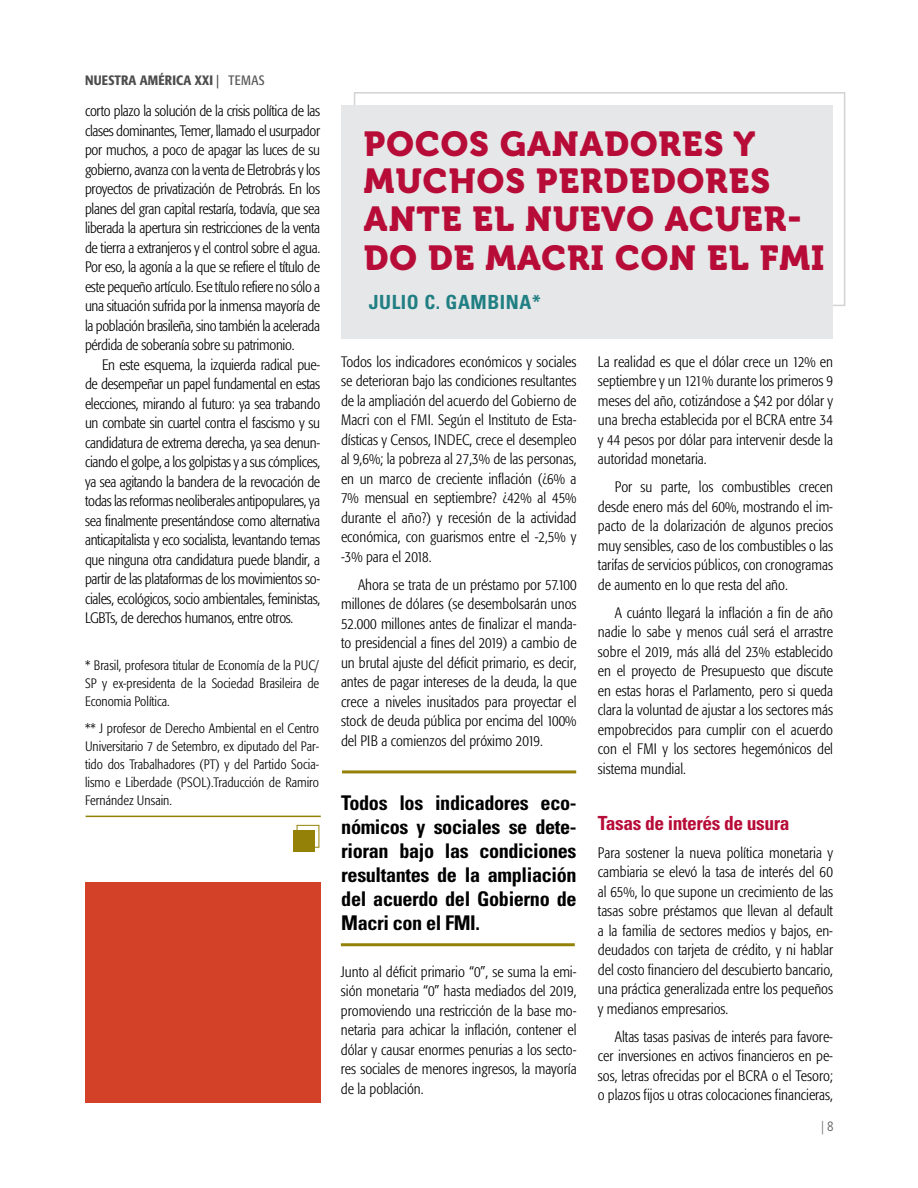
<style>
.page{position:relative;width:918px;height:1188px;background:#fff}
.page>*{position:absolute;margin:0;border:0;box-sizing:border-box;transform-origin:0 0}
.t1{font:34.5px/38px "Museo 900";letter-spacing:.03em;color:#b70c38}
.t2{font:700 condensed 20.25px/24px "Univers LT Std";letter-spacing:-.02em;color:#000;text-align:justify}
.t3{font:700 condensed 19.5px "Univers LT Std";letter-spacing:-.02em;color:#b70c38}
.t4{font:700 condensed 19.5px "Univers LT Std";letter-spacing:.03em;color:#207f83}
.t5{font:300 condensed 15px/19.5px "Formata";color:#000;text-align:justify}
.t6{font:300 condensed 13.5px/18px "Formata";color:#000;text-align:justify}
.t7{font:500 condensed 13.5px "Formata";letter-spacing:.02em;color:#4d4d4f}
.t8{font:300 condensed 13.5px "Frutiger LT Std";color:#58595b}
.s1{font-weight:400}
.s2{font-weight:400;color:#58595b}
</style>
<div class="page">
<div style="left:297px;top:825px;width:22px;height:23px;border:1px solid #938207"></div>
<div style="left:293px;top:830px;width:22px;height:22px;background:#938207"></div>
<hr style="left:86px;top:816px;width:235px;height:1px;background:#938207">
<div style="left:354px;top:92px;width:491px;height:214px;border:2px solid #d1d3d4"></div>
<div style="left:341px;top:105px;width:492px;height:234px;background:#e6e7e8"></div>
<hr style="left:342px;top:770px;width:234px;height:3px;background:#938207">
<hr style="left:341px;top:943px;width:234px;height:3px;background:#938207">
<div style="left:85px;top:883px;width:236px;height:220px;background:#d24128"></div>
<p class="t7" style="left:85px;top:72px;width:181px">NUESTRA AMÉRICA XXI <span class="s1">|</span> <span class="s2">TEMAS</span></p>
<p class="t5" style="left:85px;top:101px;width:237px">corto plazo la solución de la crisis política de las clases dominantes, Temer, llamado el usurpador por muchos, a poco de apagar las luces de su gobierno, avanza con la venta de Eletrobrás y los proyectos de privatización de Petrobrás. En los planes del gran capital restaría, todavía, que sea liberada la apertura sin restricciones de la venta de tierra a extranjeros y el control sobre el agua.<br>Por eso, la agonía a la que se refiere el título de este pequeño artículo. Ese título refiere no sólo a una situación sufrida por la inmensa mayoría de la población brasileña, sino también la acelerada pérdida de soberanía sobre su patrimonio.</p>
<p class="t5" style="left:85px;top:355px;width:237px;text-indent:17px">En este esquema, la izquierda radical pue&shy;de desempeñar un papel fundamental en estas elecciones, mirando al futuro: ya sea trabando un combate sin cuartel contra el fascismo y su candidatura de extrema derecha, ya sea denun&shy;ciando el golpe, a los golpistas y a sus cómplices, ya sea agitando la bandera de la revocación de todas las reformas neoliberales antipopulares, ya sea finalmente presentándose como alternativa anticapitalista y eco socialista, levantando temas que ninguna otra candidatura puede blandir, a partir de las plataformas de los movimientos so&shy;ciales, ecológicos, socio ambientales, feministas, LGBTs, de derechos humanos, entre otros.</p>
<p class="t6" style="left:85px;top:656px;width:236px">* Brasil, profesora titular de Economía de la PUC/ SP y ex-presidenta de la Sociedad Brasileira de Economia Política.</p>
<p class="t6" style="left:85px;top:719px;width:236px">** J profesor de Derecho Ambiental en el Centro Universitario 7 de Setembro, ex diputado del Par&shy;tido dos Trabalhadores (PT) y del Partido Socia&shy;lismo e Liberdade (PSOL).Traducción de Ramiro Fernández Unsain.</p>
<h1 class="t1" style="left:364px;top:125px;width:462px">POCOS GANADORES Y<br>MUCHOS PERDEDORES<br>ANTE EL NUEVO ACUER-<br>DO DE MACRI CON EL FMI</h1>
<h3 class="t4" style="left:369px;top:290px;width:173px">JULIO C. GAMBINA*</h3>
<p class="t5" style="left:341px;top:352px;width:237px">Todos los indicadores económicos y sociales se deterioran bajo las condiciones resultantes de la ampliación del acuerdo del Gobierno de Macri con el FMI. Según el Instituto de Esta&shy;dísticas y Censos, INDEC, crece el desempleo al 9,6%; la pobreza al 27,3% de las personas, en un marco de creciente inflación (¿6% a 7% mensual en septiembre? ¿42% al 45% durante el año?) y recesión de la actividad económica, con guarismos entre el -2,5% y -3% para el 2018.</p>
<p class="t5" style="left:341px;top:575px;width:237px;text-indent:17px">Ahora se trata de un préstamo por 57.100 millones de dólares (se desembolsarán unos 52.000 millones antes de finalizar el manda&shy;to presidencial a fines del 2019) a cambio de un brutal ajuste del déficit primario, es decir, antes de pagar intereses de la deuda, la que crece a niveles inusitados para proyectar el stock de deuda pública por encima del 100% del PIB a comienzos del próximo 2019.</p>
<h2 class="t2" style="left:341px;top:791px;width:237px">Todos los indicadores eco&shy;nómicos y sociales se dete&shy;rioran bajo las condiciones resultantes de la ampliación del acuerdo del Gobierno de Macri con el FMI.</h2>
<p class="t5" style="left:341px;top:962px;width:237px">Junto al déficit primario “0”, se suma la emi&shy;sión monetaria “0” hasta mediados del 2019, promoviendo una restricción de la base mo&shy;netaria para achicar la inflación, contener el dólar y causar enormes penurias a los secto&shy;res sociales de menores ingresos, la mayoría de la población.</p>
<p class="t5" style="left:598px;top:352px;width:237px">La realidad es que el dólar crece un 12% en septiembre y un 121% durante los primeros 9 meses del año, cotizándose a $42 por dólar y una brecha establecida por el BCRA entre 34 y 44 pesos por dólar para intervenir desde la autoridad monetaria.</p>
<p class="t5" style="left:598px;top:477px;width:237px;text-indent:17px">Por su parte, los combustibles crecen desde enero más del 60%, mostrando el im&shy;pacto de la dolarización de algunos precios muy sensibles, caso de los combustibles o las tarifas de servicios públicos, con cronogramas de aumento en lo que resta del año.</p>
<p class="t5" style="left:598px;top:603px;width:237px;text-indent:17px">A cuánto llegará la inflación a fin de año nadie lo sabe y menos cuál será el arrastre sobre el 2019, más allá del 23% establecido en el proyecto de Presupuesto que discute en estas horas el Parlamento, pero si queda clara la voluntad de ajustar a los sectores más empobrecidos para cumplir con el acuerdo con el FMI y los sectores hegemónicos del sistema mundial.</p>
<h3 class="t3" style="left:598px;top:811px;width:193px">Tasas de interés de usura</h3>
<p class="t5" style="left:598px;top:843px;width:237px">Para sostener la nueva política monetaria y cambiaria se elevó la tasa de interés del 60 al 65%, lo que supone un crecimiento de las tasas sobre préstamos que llevan al default a la familia de sectores medios y bajos, en&shy;deudados con tarjeta de crédito, y ni hablar del costo financiero del descubierto bancario, una práctica generalizada entre los pequeños y medianos empresarios.</p>
<p class="t5" style="left:598px;top:1027px;width:237px;text-indent:17px">Altas tasas pasivas de interés para favore&shy;cer inversiones en activos financieros en pe&shy;sos, letras ofrecidas por el BCRA o el Tesoro; o plazos fijos u otras colocaciones financieras,</p>
<p class="t8" style="left:821px;top:1118px;width:14px">| 8</p>
</div>
